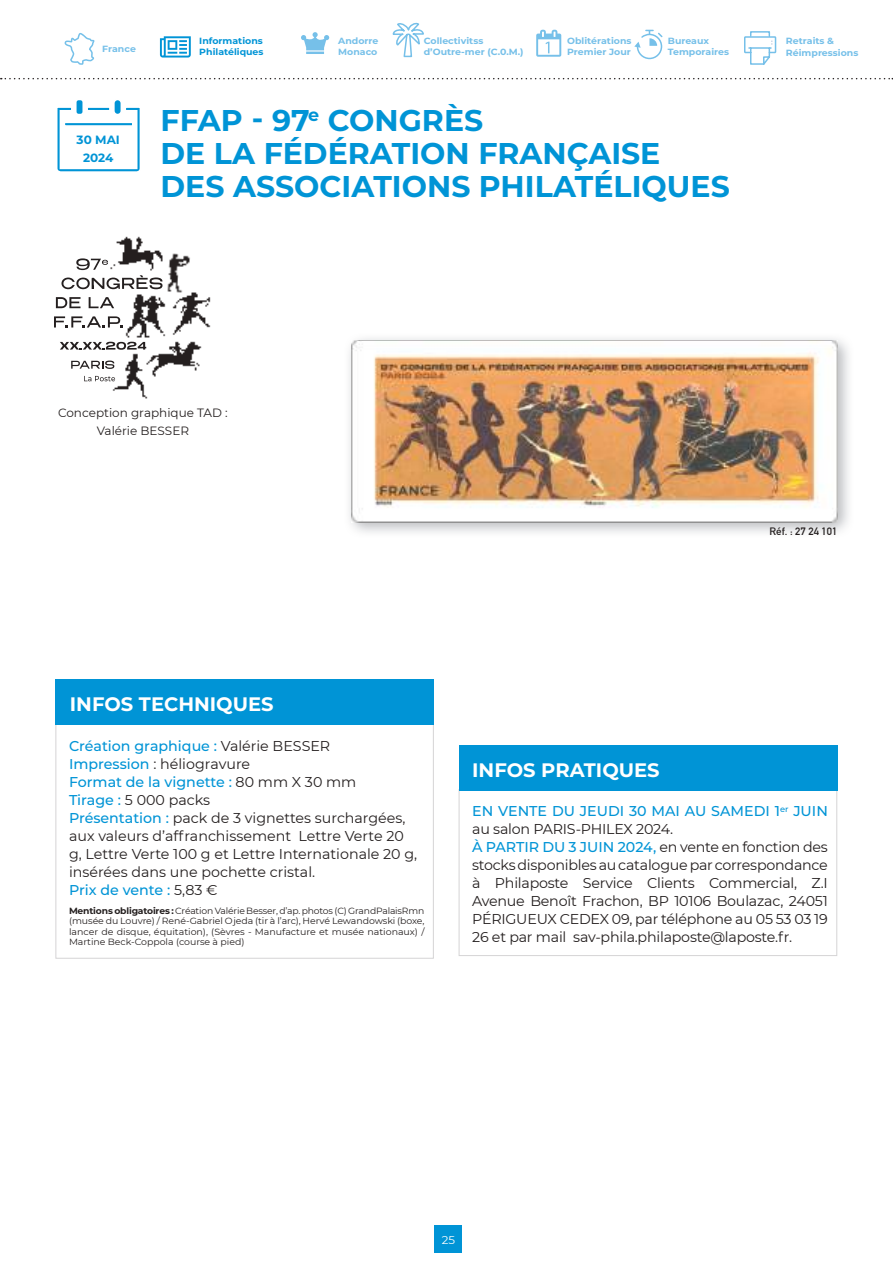
<style>
.page{position:relative;width:893px;height:1263px;background:#fff}
.page>*{position:absolute;margin:0;border:0;box-sizing:border-box;transform-origin:0 0}
.t1{font:700 30px/33px "Montserrat";color:#0094d6}
.t2{font:700 19.5px "Montserrat";color:#fff}
.t3{font:14.25px/18px "Montserrat";letter-spacing:-.015em;color:#241f1f}
.t4{font:12px/18px "Montserrat";color:#241f1f;text-align:center}
.t5{font:700 12px/18px "Montserrat";color:#0094d6;text-align:center}
.t6{font:11.25px "Montserrat";color:#fff;scale:1.04 1}
.t7{font:700 10.5px "DIN Alternate";color:#241f1f;scale:1.04 1}
.t8{font:9px/10.5px "Montserrat";letter-spacing:-.005em;color:#241f1f;text-align:justify}
.t9{font:700 9px/11.6px "Montserrat";color:#76c0e9;scale:1.04 1}
.t10{font:700 9px/11.6px "Montserrat";color:#0094d6;scale:1.04 1}
.s1{font-weight:500;color:#0094d6}
.s2{font-weight:700}
</style>
<div class="page">
<div style="left:435px;top:1225px;width:27px;height:27px;background:#0094d6"></div>
<img style="left:351px;top:340px;width:487px;height:182px">
<div style="left:56px;top:679px;width:378px;height:46px;background:#0094d6"></div>
<img style="left:172px;top:292px;width:39px;height:43px">
<img style="left:125px;top:294px;width:41px;height:44px">
<img style="left:110px;top:353px;width:38px;height:46px">
<img style="left:164px;top:289px;width:28px;height:6px">
<img style="left:142px;top:341px;width:60px;height:37px">
<svg style="left:84px;top:376px;width:31px;height:5px"></svg>
<svg style="left:54px;top:316px;width:69px;height:11px"></svg>
<svg style="left:56px;top:297px;width:25px;height:11px"></svg>
<svg style="left:89px;top:297px;width:25px;height:11px"></svg>
<svg style="left:1px;top:22px;width:892px;height:267px"></svg>
<svg style="left:60px;top:342px;width:86px;height:8px"></svg>
<svg style="left:71px;top:361px;width:43px;height:8px"></svg>
<div style="left:459px;top:789px;width:378px;height:167px;border:1px solid #d5d4d5"></div>
<div style="left:459px;top:745px;width:378px;height:46px;background:#0094d6"></div>
<p class="t10" style="left:199px;top:34px;width:63px">Informations<br>Philatéliques</p>
<p class="t9" style="left:424px;top:34px;width:98px">Collectivitss d’Outre-mer (C.0.M.)</p>
<p class="t9" style="left:567px;top:34px;width:63px">Oblitérations<br>Premier Jour</p>
<p class="t9" style="left:786px;top:35px;width:71px">Retraits &amp;<br>Réimpressions</p>
<p class="t9" style="left:338px;top:34px;width:40px">Andorre<br>Monaco</p>
<p class="t9" style="left:102px;top:42px;width:34px">France</p>
<p class="t9" style="left:668px;top:34px;width:60px">Bureaux<br>Temporaires</p>
<p class="t5" style="left:77px;top:130px;width:45px">30 MAI<br>2024</p>
<h1 class="t1" style="left:161px;top:102px;width:571px">FFAP - 97<sup>e</sup> CONGRÈS<br>DE LA FÉDÉRATION FRANÇAISE<br>DES ASSOCIATIONS PHILATÉLIQUES</h1>
<p class="t4" style="left:58px;top:403px;width:171px">Conception graphique TAD :<br>Valérie BESSER</p>
<p class="t7" style="left:770px;top:525px;width:67px">Réf. : 27 24 101</p>
<h2 class="t2" style="left:70px;top:690px;width:205px">INFOS TECHNIQUES</h2>
<p class="t3" style="left:69px;top:736px;width:350px"><span class="s1">Création graphique :</span> Valérie BESSER<br><span class="s1">Impression</span> : héliogravure<br><span class="s1">Format de la vignette :</span> 80 mm X 30 mm<br><span class="s1">Tirage :</span> 5 000 packs<br><span class="s1">Présentation :</span> pack de 3 vignettes surchargées, aux valeurs d’affranchissement Lettre Verte 20 g, Lettre Verte 100 g et Lettre Internationale 20 g, insérées dans une pochette cristal.<br><span class="s1">Prix de vente :</span> 5,83 €</p>
<p class="t8" style="left:69px;top:905px;width:357px"><span class="s2">Mentions obligatoires :</span> Création Valérie Besser, d’ap. photos (C) GrandPalaisRmn (musée du Louvre) / René-Gabriel Ojeda (tir à l’arc), Hervé Lewandowski (boxe, lancer de disque, équitation), (Sèvres - Manufacture et musée nationaux) / Martine Beck-Coppola (course à pied)</p>
<h2 class="t2" style="left:472px;top:756px;width:189px">INFOS PRATIQUES</h2>
<p class="t3" style="left:472px;top:802px;width:357px"><span class="s1">EN VENTE DU JEUDI 30 MAI AU SAMEDI 1</span><sup>er</sup> <span class="s1">JUIN </span>au salon PARIS-PHILEX 2024.<br><span class="s1">À PARTIR DU 3 JUIN 2024,</span> en vente en fonction des stocks disponibles au catalogue par correspondance à Philaposte Service Clients Commercial, Z.I Avenue Benoît Frachon, BP 10106 Boulazac, 24051<br>PÉRIGUEUX CEDEX 09, par téléphone au 05 53 03 19<br>26 et par mail sav-phila.philaposte@laposte.fr.</p>
<p class="t6" style="left:442px;top:1232px;width:14px">25</p>
</div>
